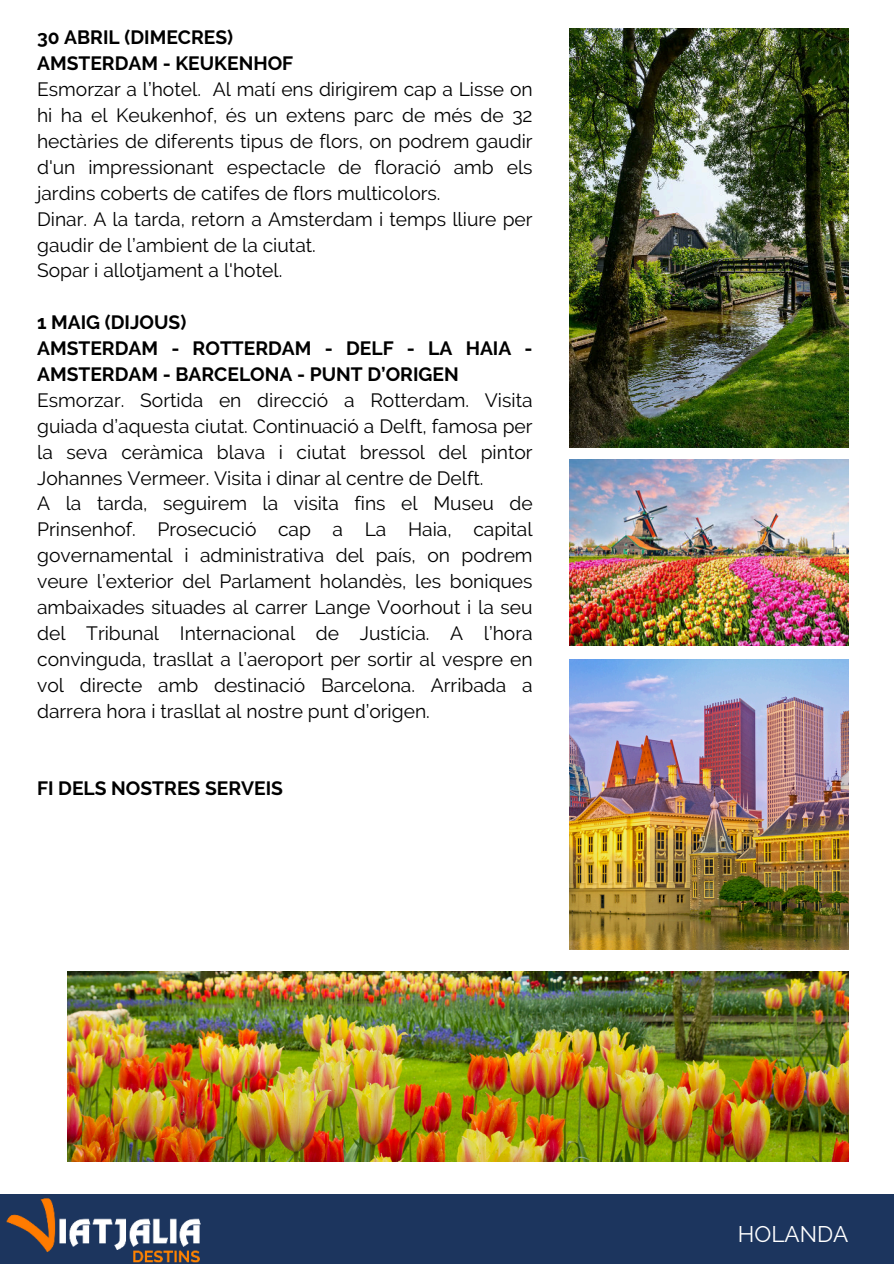
<style>
.page{position:relative;width:894px;height:1264px;background:#fff}
.page>*{position:absolute;margin:0;border:0;box-sizing:border-box;transform-origin:0 0}
.t1{font:22.5px "Raleway";color:#fff}
.t2{font:19.2px/25.8px "Raleway";color:#000}
.t3{font:700 19.2px/25.8px "Raleway";color:#000}
</style>
<div class="page">
<div style="left:0;top:1193px;width:893px;height:70px;background:#1c355e"></div>
<img style="left:0;top:1193px;width:222px;height:70px">
<img style="left:569px;top:28px;width:279px;height:419px">
<img style="left:569px;top:460px;width:279px;height:185px">
<img style="left:569px;top:659px;width:279px;height:290px">
<img style="left:67px;top:971px;width:781px;height:190px">
<p class="t3" style="left:37px;top:25px;width:258px">30 ABRIL (DIMECRES)<br>AMSTERDAM - KEUKENHOF</p>
<p class="t2" style="left:37px;top:76px;width:497px">Esmorzar a l’hotel. Al matí ens dirigirem cap a Lisse on hi ha el Keukenhof, és un extens parc de més de 32 hectàries de diferents tipus de flors, on podrem gaudir d'un impressionant espectacle de floració amb els jardins coberts de catifes de flors multicolors.<br>Dinar. A la tarda, retorn a Amsterdam i temps lliure per gaudir de l’ambient de la ciutat.<br>Sopar i allotjament a l'hotel.</p>
<p class="t3" style="left:37px;top:309px;width:497px">1 MAIG (DIJOUS)<br>AMSTERDAM - ROTTERDAM - DELF - LA HAIA -<br>AMSTERDAM - BARCELONA - PUNT D’ORIGEN</p>
<p class="t2" style="left:37px;top:387px;width:497px">Esmorzar. Sortida en direcció a Rotterdam. Visita guiada d’aquesta ciutat. Continuació a Delft, famosa per la seva ceràmica blava i ciutat bressol del pintor Johannes Vermeer. Visita i dinar al centre de Delft.<br>A la tarda, seguirem la visita fins el Museu de Prinsenhof. Prosecució cap a La Haia, capital governamental i administrativa del país, on podrem veure l’exterior del Parlament holandès, les boniques ambaixades situades al carrer Lange Voorhout i la seu del Tribunal Internacional de Justícia. A l’hora convinguda, trasllat a l’aeroport per sortir al vespre en vol directe amb destinació Barcelona. Arribada a darrera hora i trasllat al nostre punt d’origen.</p>
<p class="t3" style="left:37px;top:775px;width:247px">FI DELS NOSTRES SERVEIS</p>
<p class="t1" style="left:737px;top:1221px;width:112px">HOLANDA</p>
</div>
